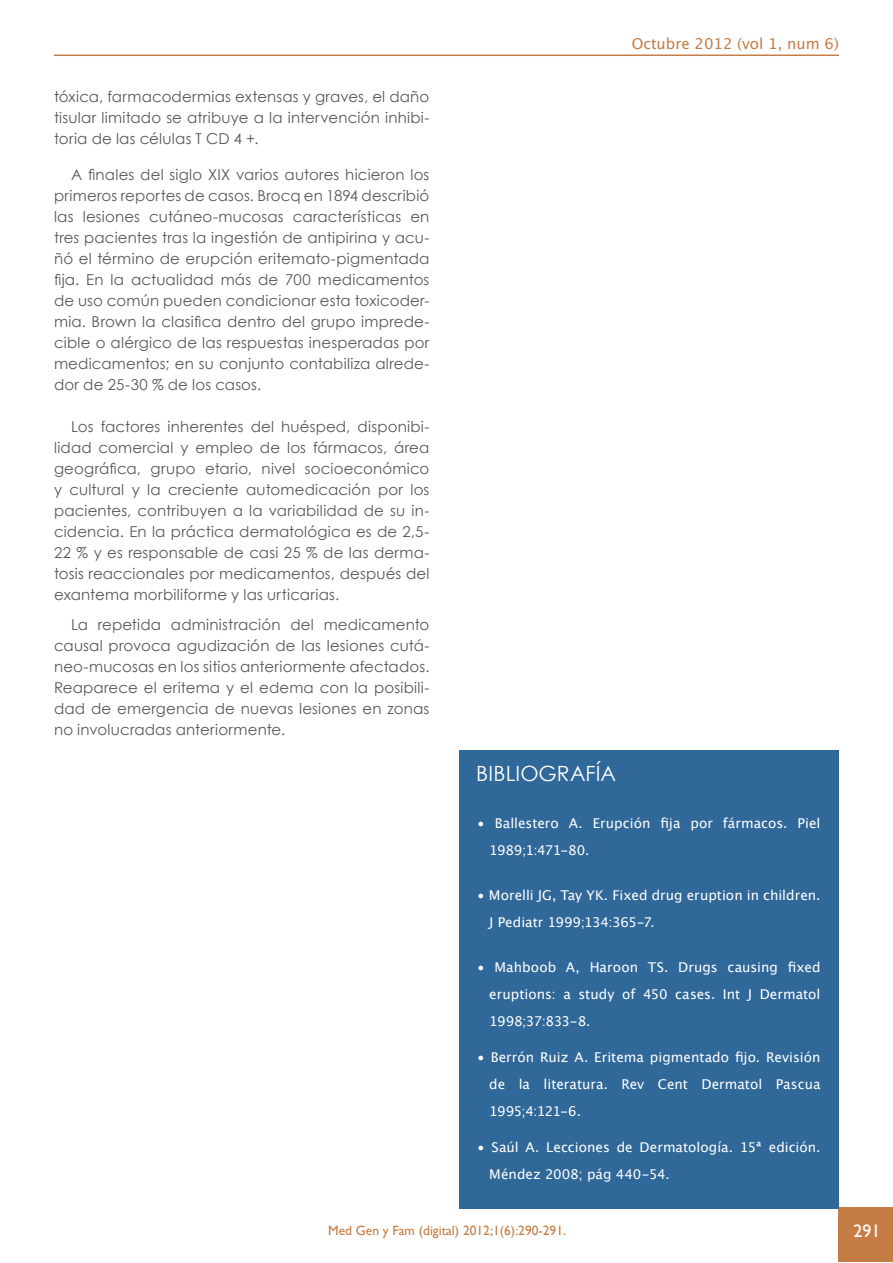
<style>
.page{position:relative;width:893px;height:1263px;background:#fff}
.page>*{position:absolute;margin:0;border:0;box-sizing:border-box;transform-origin:0 0}
.titulo_conclusion{font:21px "Century Gothic";letter-spacing:.005em;color:#fff}
.t1{font:18px "Gill Sans";color:#fff}
.Parrafo{font:15px/21px "Century Gothic";letter-spacing:.01em;color:#57585a;text-align:justify}
.t2{font:15px "Lucida Grande";color:#c57d45}
.Conclusion{font:13.5px/27px "Lucida Grande";color:#fff}
.t3{font:13.5px "Gill Sans";color:#c57d45}
</style>
<div class="page">
<hr style="left:54px;top:55px;width:785px;height:1px;background:#c57d45">
<div style="left:839px;top:1208px;width:54px;height:54px;background:#c57d45"></div>
<div style="left:459px;top:750px;width:380px;height:459px;background:#306899"></div>
<p class="Parrafo" style="left:54px;top:86px;width:377px">tóxica, farmacodermias extensas y graves, el daño tisular limitado se atribuye a la intervención inhibi&shy;toria de las células T CD 4 +.</p>
<p class="Parrafo" style="left:54px;top:164px;width:377px;text-indent:17px">A finales del siglo XIX varios autores hicieron los primeros reportes de casos. Brocq en 1894 describió las lesiones cutáneo-mucosas características en tres pacientes tras la ingestión de antipirina y acu&shy;ñó el término de erupción eritemato-pigmentada fija. En la actualidad más de 700 medicamentos de uso común pueden condicionar esta toxicoder&shy;mia. Brown la clasifica dentro del grupo imprede&shy;cible o alérgico de las respuestas inesperadas por medicamentos; en su conjunto contabiliza alrede&shy;dor de 25-30 % de los casos.</p>
<p class="Parrafo" style="left:54px;top:416px;width:377px;text-indent:17px">Los factores inherentes del huésped, disponibi&shy;lidad comercial y empleo de los fármacos, área geográfica, grupo etario, nivel socioeconómico y cultural y la creciente automedicación por los pacientes, contribuyen a la variabilidad de su in&shy;cidencia. En la práctica dermatológica es de 2,5- 22 % y es responsable de casi 25 % de las derma&shy;tosis reaccionales por medicamentos, después del exantema morbiliforme y las urticarias.</p>
<p class="Parrafo" style="left:54px;top:614px;width:377px;text-indent:17px">La repetida administración del medicamento causal provoca agudización de las lesiones cutá&shy;neo-mucosas en los sitios anteriormente afectados.<br>Reaparece el eritema y el edema con la posibili&shy;dad de emergencia de nuevas lesiones en zonas no involucradas anteriormente.</p>
<p class="t2" style="left:632px;top:35px;width:209px">Octubre 2012 (vol 1, num 6)</p>
<p class="titulo_conclusion" style="left:476px;top:759px;width:141px">BIBLIOGRAFÍA</p>
<p class="Conclusion" style="left:489px;top:810px;width:333px;text-indent:-12px">• Ballestero A. Erupción fija por fármacos. Piel<br>1989;1:471-80.</p>
<p class="Conclusion" style="left:489px;top:882px;width:333px;text-indent:-12px">• Morelli JG, Tay YK. Fixed drug eruption in children.<br>J Pediatr 1999;134:365-7.</p>
<p class="Conclusion" style="left:489px;top:954px;width:333px;text-align:justify;text-indent:-12px">• Mahboob A, Haroon TS. Drugs causing fixed eruptions: a study of 450 cases. Int J Dermatol 1998;37:833-8.</p>
<p class="Conclusion" style="left:489px;top:1044px;width:333px;text-align:justify;text-indent:-12px">• Berrón Ruiz A. Eritema pigmentado fijo. Revisión de la literatura. Rev Cent Dermatol Pascua 1995;4:121-6.</p>
<p class="Conclusion" style="left:489px;top:1134px;width:333px;text-indent:-12px">• Saúl A. Lecciones de Dermatología. 15ª edición.<br>Méndez 2008; pág 440-54.</p>
<p class="t3" style="left:328px;top:1223px;width:239px">Med Gen y Fam (digital) 2012;1(6):290-291.</p>
<p class="t1" style="left:854px;top:1221px;width:28px">291</p>
</div>
